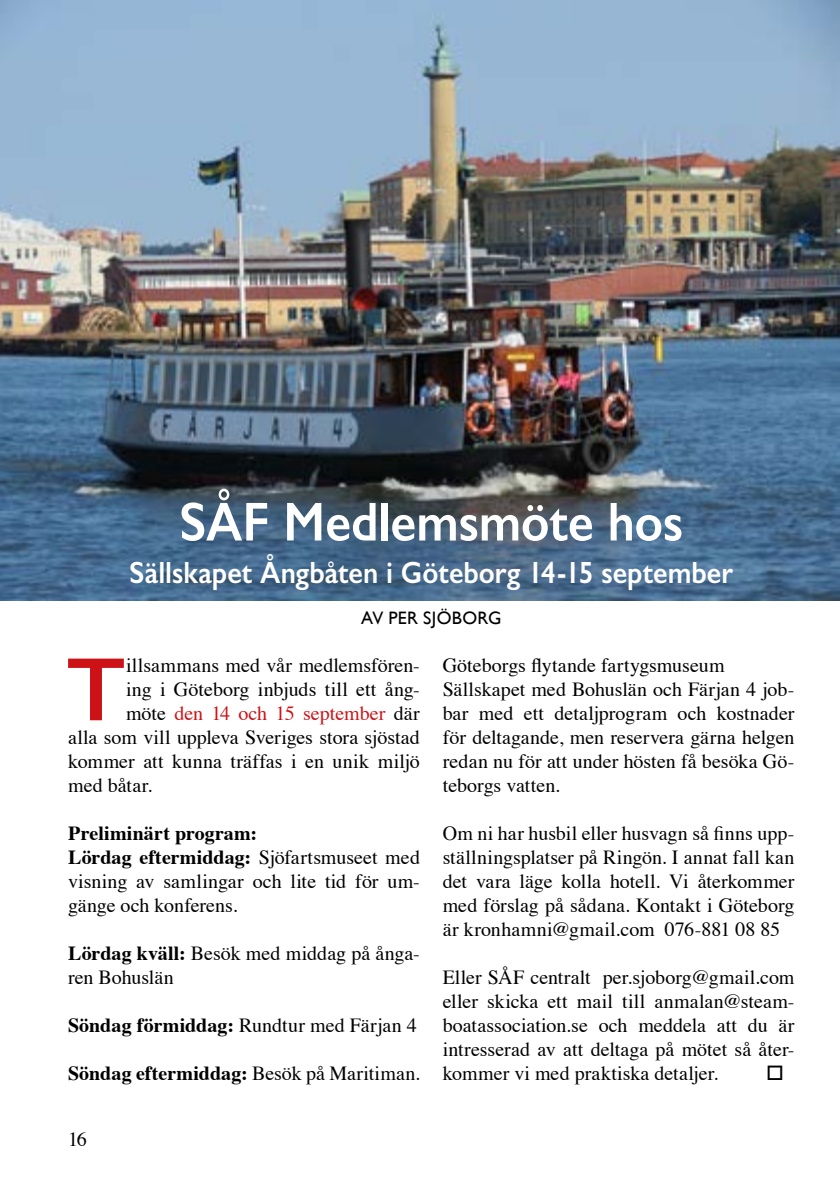
<style>
.page{position:relative;width:840px;height:1191px;background:#fff}
.page>*{position:absolute;margin:0;border:0;box-sizing:border-box;transform-origin:0 0}
.t1{font:600 90.4px "Gill Sans";color:#cc1216}
.t2{font:600 55px "Gill Sans";letter-spacing:-.005em;color:#fff;scale:.91 1}
.t3{font:600 30.8px "Gill Sans";color:#fff;scale:.91 1}
.t4{font:20px/24px "Times";color:#000}
.t5{font:700 20px "Times";letter-spacing:.005em;color:#000}
.t6{font:20px "Times";letter-spacing:-.005em;color:#cc1216}
.t7{font:18px "Gill Sans";letter-spacing:.02em;color:#000}
.s1{color:#000}
.s2{font-weight:700}
.s3{font-weight:400}
</style>
<div class="page">
<img style="left:0;top:0;width:839px;height:600px">
<h2 class="t2" style="left:179px;top:488px;width:554px">SÅF Medlemsmöte hos</h2>
<h3 class="t3" style="left:129px;top:553px;width:664px">Sällskapet Ångbåten i Göteborg 14-15 september</h3>
<p class="t7" style="left:361px;top:607px;width:142px">AV PER SJÖBORG</p>
<h1 class="t1" style="left:66px;top:635px;width:62px">T</h1>
<p class="t4" style="left:126px;top:652px;width:295px">illsammans med vår medlemsfören-</p>
<p class="t4" style="left:126px;top:676px;width:295px">ing i Göteborg inbjuds till ett ång-</p>
<p class="t6" style="left:126px;top:695px;width:295px"><span class="s1">möte</span> den 14 och 15 september <span class="s1">där</span></p>
<p class="t4" style="left:68px;top:724px;width:353px">alla som vill uppleva Sveriges stora sjöstad</p>
<p class="t4" style="left:68px;top:748px;width:353px">kommer att kunna träffas i en unik miljö</p>
<p class="t4" style="left:68px;top:772px;width:86px">med båtar.</p>
<p class="t4" style="left:68px;top:820px;width:353px"><span class="s2">Preliminärt program:<br>Lördag eftermiddag:</span> Sjöfartsmuseet med visning av samlingar och lite tid för um&shy;gänge och konferens.</p>
<p class="t4" style="left:68px;top:940px;width:353px"><span class="s2">Lördag kväll:</span> Besök med middag på ånga&shy;ren Bohuslän</p>
<p class="t4" style="left:68px;top:1012px;width:350px"><span class="s2">Söndag förmiddag:</span> Rundtur med Färjan 4</p>
<p class="t5" style="left:68px;top:1054px;width:353px">Söndag eftermiddag: <span class="s3">Besök på Maritiman.</span></p>
<p class="t4" style="left:68px;top:1126px;width:20px">16</p>
<p class="t4" style="left:442px;top:652px;width:353px">Göteborgs flytande fartygsmuseum Sällskapet med Bohuslän och Färjan 4 job&shy;bar med ett detaljprogram och kostnader för deltagande, men reservera gärna helgen redan nu för att under hösten få besöka Gö&shy;teborgs vatten.</p>
<p class="t4" style="left:442px;top:820px;width:353px;text-align:justify">Om ni har husbil eller husvagn så finns upp&shy;ställningsplatser på Ringön. I annat fall kan det vara läge kolla hotell. Vi återkommer med förslag på sådana. Kontakt i Göteborg är kronhamni@gmail.com 076-881 08 85</p>
<p class="t4" style="left:442px;top:964px;width:353px;text-align:justify">Eller SÅF centralt per.sjoborg@gmail.com eller skicka ett mail till anmalan@steam&shy;boatassociation.se och meddela att du är intresserad av att deltaga på mötet så åter&shy;kommer vi med praktiska detaljer.</p>
</div>
